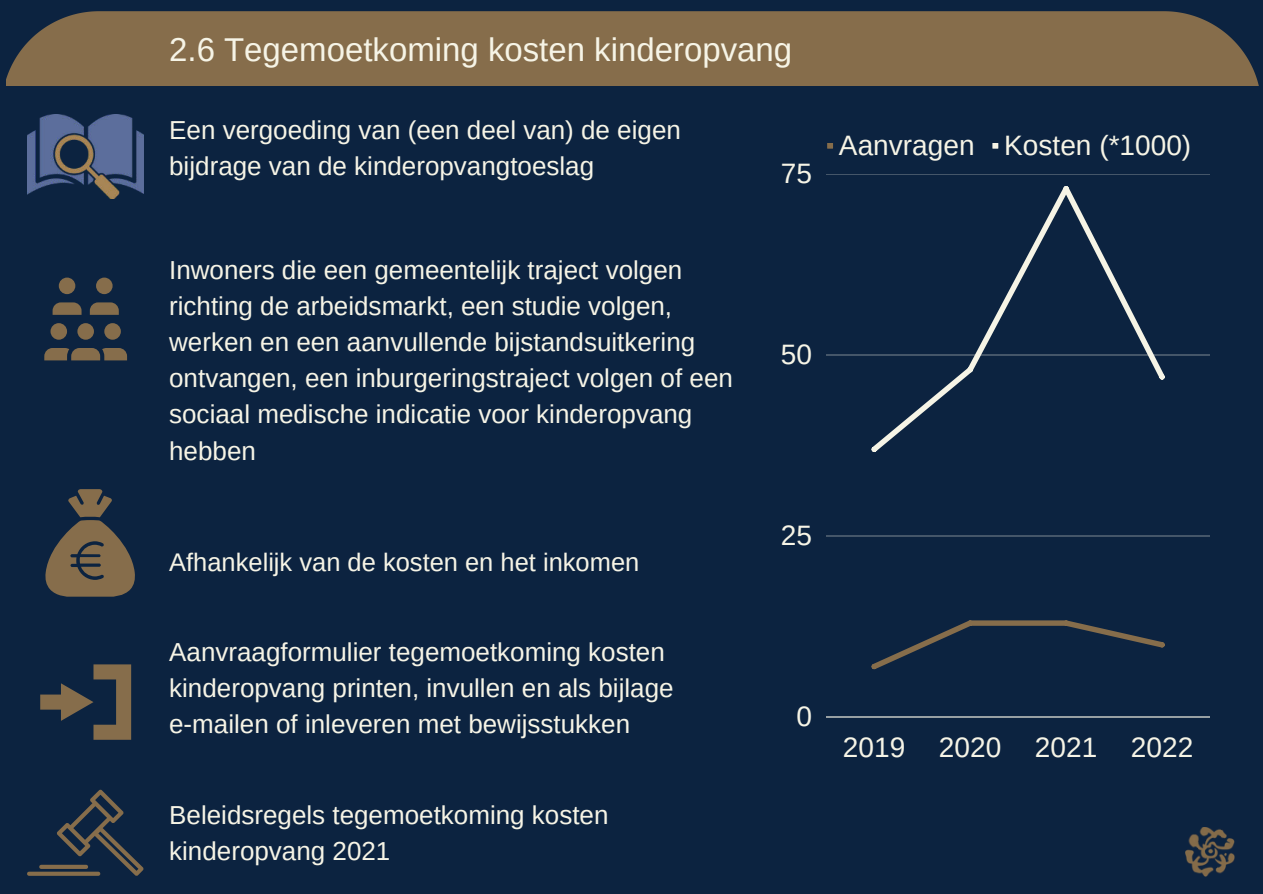
<style>
.page{position:relative;width:1263px;height:894px;background:#fff}
.page>*{position:absolute;margin:0;border:0;box-sizing:border-box;transform-origin:0 0}
.t1{font:33px "Arimo";color:#f6f4e6}
.t2{font:28.05px "Arimo";color:#f6f4e6}
.t3{font:25.95px/36px "Arimo";color:#f6f4e6}
.t4{font:25.5px "Arimo";color:#f6f4e6}
</style>
<div class="page">
<div style="left:0;top:0;width:1263px;height:893px;background:#0c2340"></div>
<img style="left:1185px;top:827px;width:50px;height:48px">
<div style="left:7px;top:11px;width:1252px;height:74px;background:#866d4b"></div>
<img style="left:28px;top:115px;width:116px;height:83px">
<svg style="left:44px;top:277px;width:83px;height:83px"></svg>
<svg style="left:45px;top:489px;width:90px;height:107px"></svg>
<svg style="left:27px;top:789px;width:116px;height:86px"></svg>
<svg style="left:40px;top:664px;width:91px;height:75px"></svg>
<svg style="left:827px;top:143px;width:6px;height:6px"></svg>
<svg style="left:992px;top:143px;width:6px;height:6px"></svg>
<hr style="left:826px;top:174px;width:384px;height:1px;background:#f6f4e6">
<hr style="left:826px;top:355px;width:384px;height:1px;background:#f6f4e6">
<hr style="left:826px;top:536px;width:384px;height:1px;background:#f6f4e6">
<hr style="left:826px;top:716px;width:384px;height:1px;background:#f6f4e6">
<svg style="left:871px;top:620px;width:294px;height:49px"></svg>
<svg style="left:871px;top:186px;width:294px;height:266px"></svg>
<p class="t1" style="left:169px;top:29px;width:624px">2.6 Tegemoetkoming kosten kinderopvang</p>
<p class="t3" style="left:169px;top:112px;width:513px">Een vergoeding van (een deel van) de eigen bijdrage van de kinderopvangtoeslag</p>
<p class="t2" style="left:781px;top:156px;width:33px">75</p>
<p class="t2" style="left:839px;top:127px;width:354px">Aanvragen Kosten (*1000)</p>
<p class="t3" style="left:169px;top:252px;width:565px">Inwoners die een gemeentelijk traject volgen richting de arbeidsmarkt, een studie volgen, werken en een aanvullende bijstandsuitkering ontvangen, een inburgeringstraject volgen of een sociaal medische indicatie voor kinderopvang hebben</p>
<p class="t4" style="left:169px;top:545px;width:472px">Afhankelijk van de kosten en het inkomen</p>
<p class="t3" style="left:169px;top:634px;width:506px">Aanvraagformulier tegemoetkoming kosten kinderopvang printen, invullen en als bijlage e-mailen of inleveren met bewijsstukken</p>
<p class="t3" style="left:169px;top:796px;width:441px">Beleidsregels tegemoetkoming kosten kinderopvang 2021</p>
<p class="t2" style="left:781px;top:337px;width:33px">50</p>
<p class="t2" style="left:781px;top:517px;width:33px">25</p>
<p class="t2" style="left:797px;top:698px;width:17px">0</p>
<p class="t2" style="left:843px;top:729px;width:352px">2019 2020 2021 2022</p>
</div>
